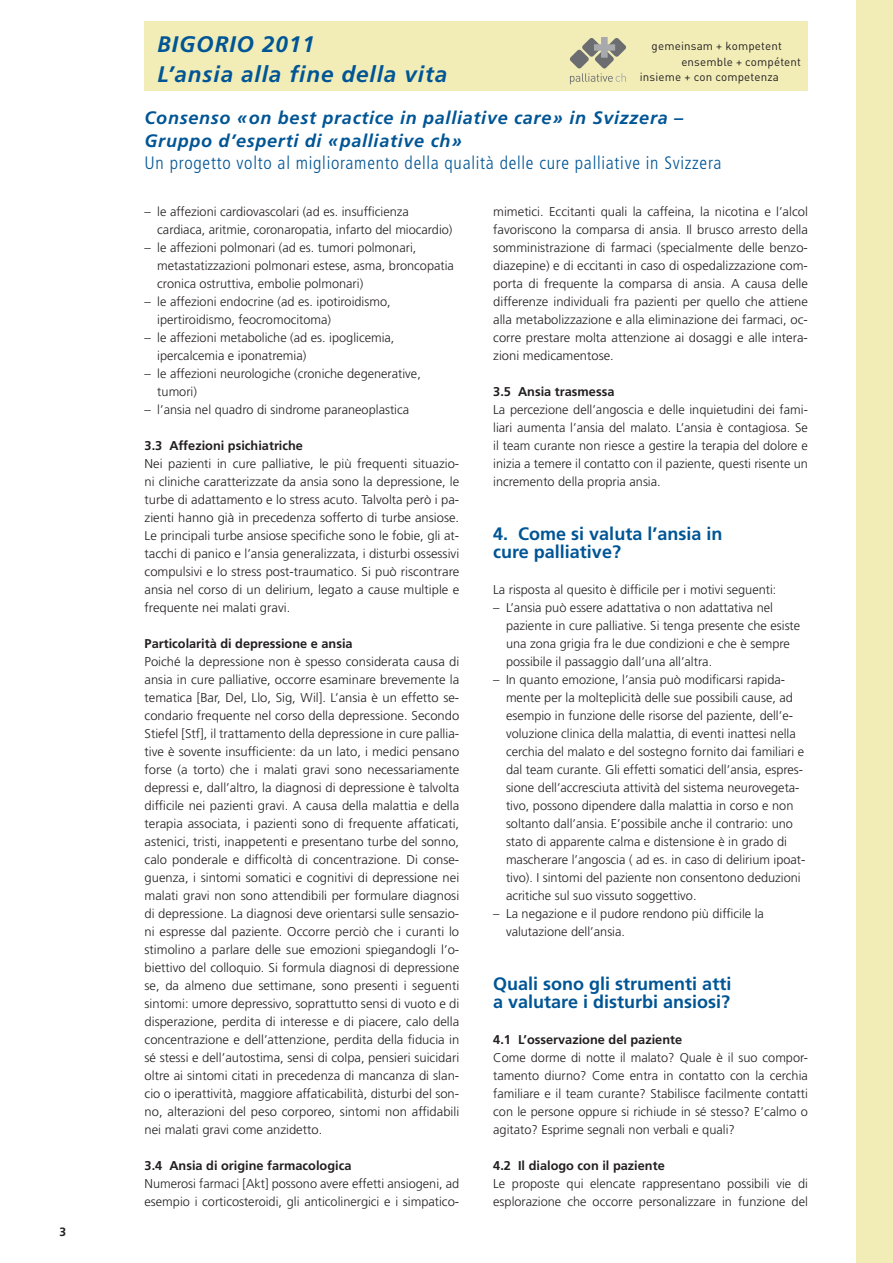
<style>
.page{position:relative;width:893px;height:1263px;background:#fff}
.page>*{position:absolute;margin:0;border:0;box-sizing:border-box;transform-origin:0 0}
.t1{font:italic 700 22.5px/30px "Frutiger";letter-spacing:.04em;color:#005595}
.t2{font:700 18px/18px "Frutiger LT Std";color:#005595}
.t3{font:italic 700 18px/22.5px "Frutiger";letter-spacing:.04em;color:#005595}
.t4{font:300 condensed 18px "Frutiger";letter-spacing:.04em;color:#005595}
.t5{font:300 12.75px/18px "Frutiger LT Std";color:#231f20}
.t6{font:700 12.75px "Frutiger LT Std";color:#231f20}
.t7{font:700 12px "Frutiger LT Std";color:#231f20}
.t8{font:11.55px "DIN";letter-spacing:.015em;color:#231f20}
</style>
<div class="page">
<div style="left:857px;top:0;width:36px;height:1263px;background:#f2edb7"></div>
<div style="left:145px;top:21px;width:663px;height:69px;background:#f2edb7"></div>
<svg style="left:570px;top:37px;width:56px;height:47px"></svg>
<p class="t7" style="left:60px;top:1225px;width:8px">3</p>
<h1 class="t1" style="left:157px;top:30px;width:291px">BIGORIO 2011<br>L’ansia alla fine della vita</h1>
<h2 class="t3" style="left:145px;top:107px;width:540px">Consenso «on best practice in palliative care» in Svizzera –<br>Gruppo d’esperti di «palliative ch»</h2>
<h2 class="t4" style="left:145px;top:153px;width:578px">Un progetto volto al miglioramento della qualità delle cure palliative in Svizzera</h2>
<p class="t8" style="left:652px;top:39px;width:132px">gemeinsam + kompetent</p>
<p class="t8" style="left:681px;top:54px;width:121px">ensemble + compétent</p>
<p class="t8" style="left:640px;top:70px;width:141px">insieme + con competenza</p>
<p class="t5" style="left:157px;top:203px;width:297px;text-indent:-13px">– le affezioni cardiovascolari (ad es. insufficienza cardiaca, aritmie, coronaropatia, infarto del miocardio)</p>
<p class="t5" style="left:157px;top:239px;width:298px;text-indent:-13px">– le affezioni polmonari (ad es. tumori polmonari, metastatizzazioni polmonari estese, asma, broncopatia cronica ostruttiva, embolie polmonari)</p>
<p class="t5" style="left:157px;top:293px;width:235px;text-indent:-13px">– le affezioni endocrine (ad es. ipotiroidismo, ipertiroidismo, feocromocitoma)</p>
<p class="t5" style="left:157px;top:329px;width:239px;text-indent:-13px">– le affezioni metaboliche (ad es. ipoglicemia, ipercalcemia e iponatremia)</p>
<p class="t5" style="left:157px;top:365px;width:265px;text-indent:-13px">– le affezioni neurologiche (croniche degenerative, tumori)</p>
<p class="t5" style="left:145px;top:401px;width:266px">– l’ansia nel quadro di sindrome paraneoplastica</p>
<p class="t6" style="left:145px;top:438px;width:160px">3.3 Affezioni psichiatriche</p>
<p class="t5" style="left:145px;top:455px;width:316px;text-align:justify">Nei pazienti in cure palliative, le più frequenti situazio&shy;ni cliniche caratterizzate da ansia sono la depressione, le turbe di adattamento e lo stress acuto. Talvolta però i pa&shy;zienti hanno già in precedenza sofferto di turbe ansiose.<br>Le principali turbe ansiose specifiche sono le fobie, gli at&shy;tacchi di panico e l’ansia generalizzata, i disturbi ossessivi compulsivi e lo stress post-traumatico. Si può riscontrare ansia nel corso di un delirium, legato a cause multiple e frequente nei malati gravi.</p>
<p class="t6" style="left:145px;top:636px;width:210px">Particolarità di depressione e ansia</p>
<p class="t5" style="left:145px;top:653px;width:316px;text-align:justify">Poiché la depressione non è spesso considerata causa di ansia in cure palliative, occorre esaminare brevemente la tematica [Bar, Del, Llo, Sig, Wil]. L’ansia è un effetto se&shy;condario frequente nel corso della depressione. Secondo Stiefel [Stf], il trattamento della depressione in cure pallia&shy;tive è sovente insufficiente: da un lato, i medici pensano forse (a torto) che i malati gravi sono necessariamente depressi e, dall’altro, la diagnosi di depressione è talvolta difficile nei pazienti gravi. A causa della malattia e della terapia associata, i pazienti sono di frequente affaticati, astenici, tristi, inappetenti e presentano turbe del sonno, calo ponderale e difficoltà di concentrazione. Di conse&shy;guenza, i sintomi somatici e cognitivi di depressione nei malati gravi non sono attendibili per formulare diagnosi di depressione. La diagnosi deve orientarsi sulle sensazio&shy;ni espresse dal paziente. Occorre perciò che i curanti lo stimolino a parlare delle sue emozioni spiegandogli l’o&shy;biettivo del colloquio. Si formula diagnosi di depressione se, da almeno due settimane, sono presenti i seguenti sintomi: umore depressivo, soprattutto sensi di vuoto e di disperazione, perdita di interesse e di piacere, calo della concentrazione e dell’attenzione, perdita della fiducia in sé stessi e dell’autostima, sensi di colpa, pensieri suicidari oltre ai sintomi citati in precedenza di mancanza di slan&shy;cio o iperattività, maggiore affaticabilità, disturbi del son&shy;no, alterazioni del peso corporeo, sintomi non affidabili nei malati gravi come anzidetto.</p>
<p class="t6" style="left:145px;top:1158px;width:208px">3.4 Ansia di origine farmacologica</p>
<p class="t5" style="left:145px;top:1175px;width:316px">Numerosi farmaci [Akt] possono avere effetti ansiogeni, ad esempio i corticosteroidi, gli anticolinergici e i simpatico-</p>
<p class="t5" style="left:493px;top:203px;width:316px;text-align:justify">mimetici. Eccitanti quali la caffeina, la nicotina e l’alcol favoriscono la comparsa di ansia. Il brusco arresto della somministrazione di farmaci (specialmente delle benzo&shy;diazepine) e di eccitanti in caso di ospedalizzazione com&shy;porta di frequente la comparsa di ansia. A causa delle differenze individuali fra pazienti per quello che attiene alla metabolizzazione e alla eliminazione dei farmaci, oc&shy;corre prestare molta attenzione ai dosaggi e alle intera&shy;zioni medicamentose.</p>
<p class="t6" style="left:493px;top:384px;width:123px">3.5 Ansia trasmessa</p>
<p class="t5" style="left:493px;top:401px;width:316px;text-align:justify">La percezione dell’angoscia e delle inquietudini dei fami&shy;liari aumenta l’ansia del malato. L’ansia è contagiosa. Se il team curante non riesce a gestire la terapia del dolore e inizia a temere il contatto con il paziente, questi risente un incremento della propria ansia.</p>
<h2 class="t2" style="left:493px;top:525px;width:231px">4. Come si valuta l’ansia in cure palliative?</h2>
<p class="t5" style="left:493px;top:581px;width:285px">La risposta al quesito è difficile per i motivi seguenti:</p>
<p class="t5" style="left:506px;top:599px;width:296px;text-indent:-13px">– L’ansia può essere adattativa o non adattativa nel paziente in cure palliative. Si tenga presente che esiste una zona grigia fra le due condizioni e che è sempre possibile il passaggio dall’una all’altra.</p>
<p class="t5" style="left:506px;top:671px;width:301px;text-indent:-13px">– In quanto emozione, l’ansia può modificarsi rapida&shy;mente per la molteplicità delle sue possibili cause, ad esempio in funzione delle risorse del paziente, dell’e&shy;voluzione clinica della malattia, di eventi inattesi nella cerchia del malato e del sostegno fornito dai familiari e dal team curante. Gli effetti somatici dell’ansia, espres&shy;sione dell’accresciuta attività del sistema neurovegeta&shy;tivo, possono dipendere dalla malattia in corso e non soltanto dall’ansia. E’possibile anche il contrario: uno stato di apparente calma e distensione è in grado di mascherare l’angoscia ( ad es. in caso di delirium ipoat&shy;tivo). I sintomi del paziente non consentono deduzioni acritiche sul suo vissuto soggettivo.</p>
<p class="t5" style="left:506px;top:905px;width:259px;text-indent:-13px">– La negazione e il pudore rendono più difficile la valutazione dell’ansia.</p>
<h2 class="t2" style="left:493px;top:975px;width:240px">Quali sono gli strumenti atti a valutare i disturbi ansiosi?</h2>
<p class="t6" style="left:493px;top:1032px;width:190px">4.1 L’osservazione del paziente</p>
<p class="t5" style="left:493px;top:1049px;width:316px;text-align:justify">Come dorme di notte il malato? Quale è il suo compor&shy;tamento diurno? Come entra in contatto con la cerchia familiare e il team curante? Stabilisce facilmente contatti con le persone oppure si richiude in sé stesso? E’calmo o agitato? Esprime segnali non verbali e quali?</p>
<p class="t6" style="left:493px;top:1158px;width:173px">4.2 Il dialogo con il paziente</p>
<p class="t5" style="left:493px;top:1175px;width:316px">Le proposte qui elencate rappresentano possibili vie di esplorazione che occorre personalizzare in funzione del</p>
</div>
